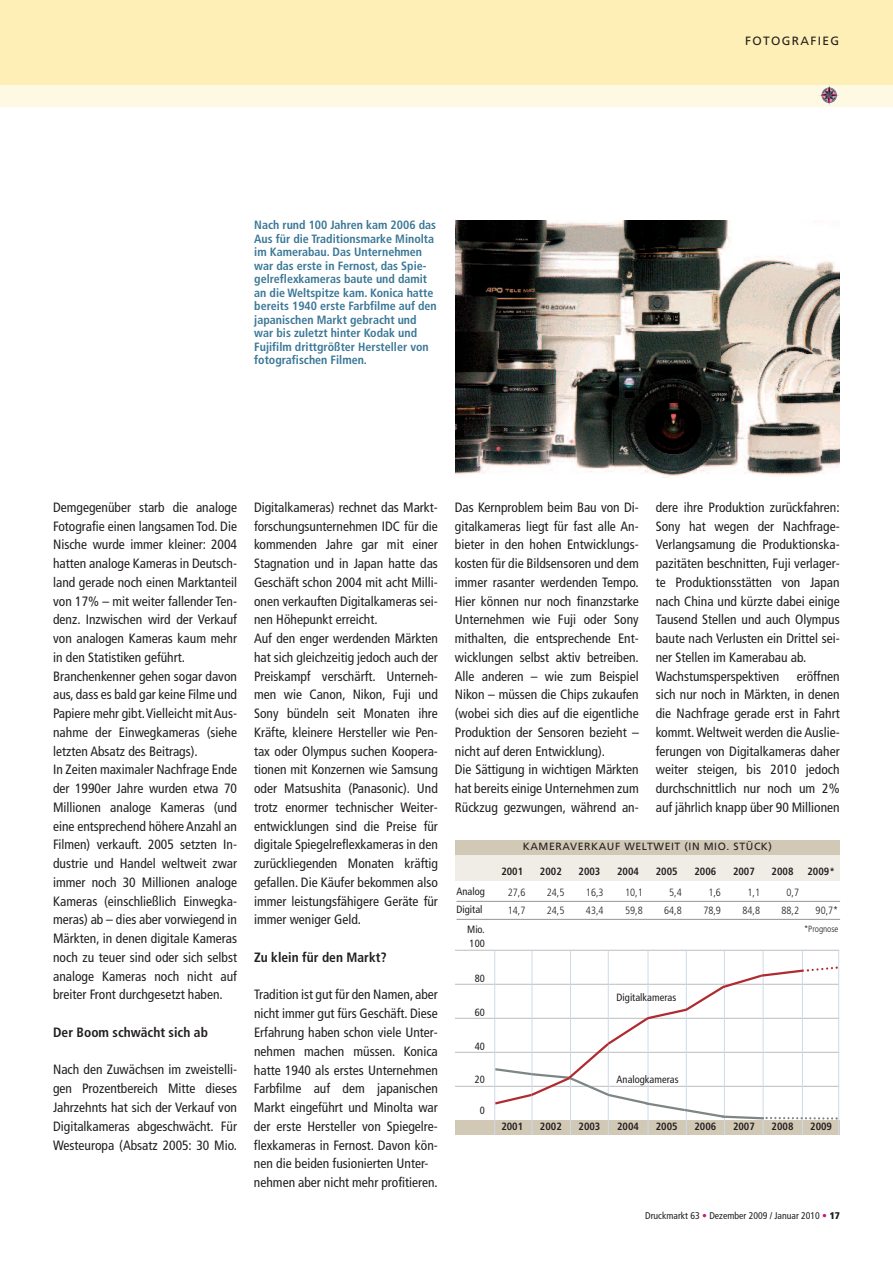
<style>
.page{position:relative;width:893px;height:1263px;background:#fff}
.page>*{position:absolute;margin:0;border:0;box-sizing:border-box;transform-origin:0 0}
.t1{font:condensed 13.5px/18.8px "Frutiger";color:#231f20}
.t2{font:700 condensed 13.5px "Frutiger";color:#231f20}
.t3{font:700 condensed 12px/13.5px "Frutiger";color:#3b7897}
.t4{font:12px "Frutiger";letter-spacing:.11em;color:#231f20}
.t5{font:700 condensed 10.5px "Frutiger";color:#231f20}
.t6{font:300 condensed 10.5px/18px "Frutiger";color:#231f20}
.t7{font:condensed 10.5px/18px "Frutiger";color:#231f20}
.t8{font:10.5px "Frutiger";letter-spacing:.055em;color:#231f20}
.t9{font:condensed 9.75px "Frutiger";color:#231f20}
.t10{font:300 condensed 9px "Frutiger";letter-spacing:-.005em;color:#231f20}
.s1{color:#c61882}
.s2{font-weight:900}
</style>
<div class="page">
<div style="left:0;top:0;width:893px;height:85px;background:#fdefb5"></div>
<div style="left:0;top:85px;width:893px;height:21px;background:#fdf9e2"></div>
<svg style="left:830px;top:88px;width:9px;height:12px"></svg>
<img style="left:455px;top:220px;width:385px;height:256px">
<div style="left:455px;top:1120px;width:385px;height:15px;background:#d2c8b6"></div>
<hr style="left:455px;top:950px;width:384px;height:1px;background:#bcbdc0">
<hr style="left:455px;top:984px;width:384px;height:1px;background:#bcbdc0">
<hr style="left:455px;top:1018px;width:384px;height:1px;background:#bcbdc0">
<hr style="left:455px;top:1052px;width:384px;height:1px;background:#bcbdc0">
<hr style="left:455px;top:1086px;width:384px;height:1px;background:#bcbdc0">
<hr style="left:532px;top:950px;width:1px;height:185px;background:#cddbe7">
<hr style="left:570px;top:950px;width:1px;height:185px;background:#cddbe7">
<hr style="left:608px;top:950px;width:1px;height:185px;background:#cddbe7">
<hr style="left:648px;top:950px;width:1px;height:185px;background:#cddbe7">
<hr style="left:686px;top:950px;width:1px;height:185px;background:#cddbe7">
<hr style="left:724px;top:950px;width:1px;height:185px;background:#cddbe7">
<hr style="left:763px;top:950px;width:1px;height:185px;background:#cddbe7">
<hr style="left:802px;top:950px;width:1px;height:185px;background:#cddbe7">
<hr style="left:838px;top:950px;width:1px;height:185px;background:#cddbe7">
<div style="left:455px;top:848px;width:385px;height:33px;background:#f0ede7"></div>
<div style="left:455px;top:840px;width:385px;height:15px;background:#d2c8b6"></div>
<hr style="left:456px;top:901px;width:384px;height:1px;background:#939598">
<hr style="left:456px;top:919px;width:384px;height:1px;background:#939598">
<hr style="left:494px;top:950px;width:1px;height:185px;background:#cddbe7">
<svg style="left:492px;top:965px;width:346px;height:156px"></svg>
<p class="t4" style="left:745px;top:36px;width:96px">FOTOGRAFIEG</p>
<p class="t3" style="left:254px;top:219px;width:184px">Nach rund 100 Jahren kam 2006 das Aus für die Traditionsmarke Minolta im Kamerabau. Das Unternehmen war das erste in Fernost, das Spie&shy;gelreflexkameras baute und damit an die Weltspitze kam. Konica hatte bereits 1940 erste Farbfilme auf den japanischen Markt gebracht und war bis zuletzt hinter Kodak und Fujifilm drittgrößter Hersteller von fotografischen Filmen.</p>
<p class="t1" style="left:53px;top:499px;width:185px">Demgegenüber starb die analoge Fotografie einen langsamen Tod. Die Nische wurde immer kleiner: 2004 hatten analoge Kameras in Deutsch&shy;land gerade noch einen Marktanteil von 17% – mit weiter fallender Ten&shy;denz. Inzwischen wird der Verkauf von analogen Kameras kaum mehr in den Statistiken geführt.<br>Branchenkenner gehen sogar davon aus, dass es bald gar keine Filme und Papiere mehr gibt.Vielleicht mitAus&shy;nahme der Einwegkameras (siehe letzten Absatz des Beitrags).<br>In Zeiten maximaler Nachfrage Ende der 1990er Jahre wurden etwa 70<br>Millionen analoge Kameras (und eine entsprechend höhere Anzahl an Filmen) verkauft. 2005 setzten In&shy;dustrie und Handel weltweit zwar immer noch 30 Millionen analoge Kameras (einschließlich Einwegka&shy;meras) ab – dies aber vorwiegend in Märkten, in denen digitale Kameras noch zu teuer sind oder sich selbst analoge Kameras noch nicht auf breiter Front durchgesetzt haben.</p>
<p class="t2" style="left:53px;top:1027px;width:156px">Der Boom schwächt sich ab</p>
<p class="t1" style="left:53px;top:1061px;width:185px;text-align:justify">Nach den Zuwächsen im zweistelli&shy;gen Prozentbereich Mitte dieses Jahrzehnts hat sich der Verkauf von Digitalkameras abgeschwächt. Für Westeuropa (Absatz 2005: 30 Mio.</p>
<p class="t1" style="left:254px;top:499px;width:185px">Digitalkameras) rechnet das Markt&shy;forschungsunternehmen IDC für die kommenden Jahre gar mit einer Stagnation und in Japan hatte das Geschäft schon 2004 mit acht Milli&shy;onen verkauften Digitalkameras sei&shy;nen Höhepunkt erreicht.<br>Auf den enger werdenden Märkten hat sich gleichzeitig jedoch auch der Preiskampf verschärft. Unterneh&shy;men wie Canon, Nikon, Fuji und Sony bündeln seit Monaten ihre Kräfte, kleinere Hersteller wie Pen&shy;tax oder Olympus suchen Koopera&shy;tionen mit Konzernen wie Samsung oder Matsushita (Panasonic). Und trotz enormer technischer Weiter&shy;entwicklungen sind die Preise für digitale Spiegelreflexkameras in den zurückliegenden Monaten kräftig gefallen. Die Käufer bekommen also immer leistungsfähigere Geräte für immer weniger Geld.</p>
<p class="t2" style="left:254px;top:952px;width:134px">Zu klein für den Markt?</p>
<p class="t1" style="left:254px;top:986px;width:185px">Tradition ist gut für den Namen, aber nicht immer gut fürs Geschäft. Diese Erfahrung haben schon viele Unter&shy;nehmen machen müssen. Konica hatte 1940 als erstes Unternehmen Farbfilme auf dem japanischen Markt eingeführt und Minolta war der erste Hersteller von Spiegelre&shy;flexkameras in Fernost. Davon kön&shy;nen die beiden fusionierten Unter&shy;nehmen aber nicht mehr profitieren.</p>
<p class="t1" style="left:455px;top:499px;width:185px">Das Kernproblem beim Bau von Di&shy;gitalkameras liegt für fast alle An&shy;bieter in den hohen Entwicklungs&shy;kosten für die Bildsensoren und dem immer rasanter werdenden Tempo.<br>Hier können nur noch finanzstarke Unternehmen wie Fuji oder Sony mithalten, die entsprechende Ent&shy;wicklungen selbst aktiv betreiben.<br>Alle anderen – wie zum Beispiel Nikon – müssen die Chips zukaufen (wobei sich dies auf die eigentliche Produktion der Sensoren bezieht – nicht auf deren Entwicklung).<br>Die Sättigung in wichtigen Märkten hat bereits einige Unternehmen zum Rückzug gezwungen, während an-</p>
<p class="t1" style="left:656px;top:499px;width:185px">dere ihre Produktion zurückfahren:<br>Sony hat wegen der Nachfrage-Verlangsamung die Produktionska&shy;pazitäten beschnitten, Fuji verlager&shy;te Produktionsstätten von Japan nach China und kürzte dabei einige Tausend Stellen und auch Olympus baute nach Verlusten ein Drittel sei&shy;ner Stellen im Kamerabau ab.<br>Wachstumsperspektiven</p>
<p class="t1" style="left:656px;top:668px;width:185px;text-align:justify;text-indent:141px">eröffnen sich nur noch in Märkten, in denen die Nachfrage gerade erst in Fahrt kommt.Weltweit werden die Auslie&shy;ferungen von Digitalkameras daher weiter steigen, bis 2010 jedoch durchschnittlich nur noch um 2% auf jährlich knapp über 90 Millionen</p>
<p class="t8" style="left:523px;top:842px;width:251px">KAMERAVERKAUF WELTWEIT (IN MIO. STÜCK)</p>
<p class="t5" style="left:501px;top:867px;width:23px">2001</p>
<p class="t5" style="left:540px;top:867px;width:23px">2002</p>
<p class="t5" style="left:579px;top:867px;width:23px">2003</p>
<p class="t5" style="left:617px;top:867px;width:23px">2004</p>
<p class="t5" style="left:656px;top:867px;width:23px">2005</p>
<p class="t5" style="left:694px;top:867px;width:23px">2006</p>
<p class="t5" style="left:733px;top:867px;width:23px">2007</p>
<p class="t5" style="left:772px;top:867px;width:23px">2008</p>
<p class="t5" style="left:807px;top:867px;width:29px">2009*</p>
<p class="t7" style="left:456px;top:883px;width:30px">Analog<br>Digital</p>
<p class="t6" style="left:508px;top:884px;width:19px">27,6<br>14,7</p>
<p class="t6" style="left:547px;top:884px;width:19px">24,5<br>24,5</p>
<p class="t6" style="left:586px;top:884px;width:19px">16,3<br>43,4</p>
<p class="t6" style="left:625px;top:884px;width:19px">10,1<br>59,8</p>
<p class="t6" style="left:664px;top:884px;width:19px;text-align:center">5,4<br>64,8</p>
<p class="t6" style="left:703px;top:884px;width:19px;text-align:center">1,6<br>78,9</p>
<p class="t6" style="left:742px;top:884px;width:19px;text-align:center">1,1<br>84,8</p>
<p class="t6" style="left:782px;top:884px;width:19px;text-align:center">0,7<br>88,2</p>
<p class="t6" style="left:816px;top:902px;width:24px">90,7*</p>
<p class="t10" style="left:804px;top:925px;width:36px">*Prognose</p>
<p class="t7" style="left:467px;top:921px;width:19px">Mio.</p>
<p class="t7" style="left:470px;top:935px;width:17px">100</p>
<p class="t7" style="left:475px;top:970px;width:12px">80</p>
<p class="t7" style="left:475px;top:1004px;width:12px">60</p>
<p class="t7" style="left:475px;top:1038px;width:12px">40</p>
<p class="t7" style="left:475px;top:1071px;width:12px">20</p>
<p class="t7" style="left:480px;top:1102px;width:7px">0</p>
<p class="t7" style="left:617px;top:989px;width:61px">Digitalkameras</p>
<p class="t7" style="left:617px;top:1071px;width:64px">Analogkameras</p>
<p class="t5" style="left:501px;top:1122px;width:23px">2001</p>
<p class="t5" style="left:540px;top:1122px;width:23px">2002</p>
<p class="t5" style="left:579px;top:1122px;width:23px">2003</p>
<p class="t5" style="left:617px;top:1122px;width:23px">2004</p>
<p class="t5" style="left:656px;top:1122px;width:23px">2005</p>
<p class="t5" style="left:694px;top:1122px;width:23px">2006</p>
<p class="t5" style="left:733px;top:1122px;width:23px">2007</p>
<p class="t5" style="left:772px;top:1122px;width:23px">2008</p>
<p class="t5" style="left:810px;top:1122px;width:23px">2009</p>
<p class="t9" style="left:645px;top:1212px;width:196px">Druckmarkt 63 <span class="s1">•</span> Dezember 2009 / Januar 2010 <span class="s1">•</span> <span class="s2">17</span></p>
</div>
